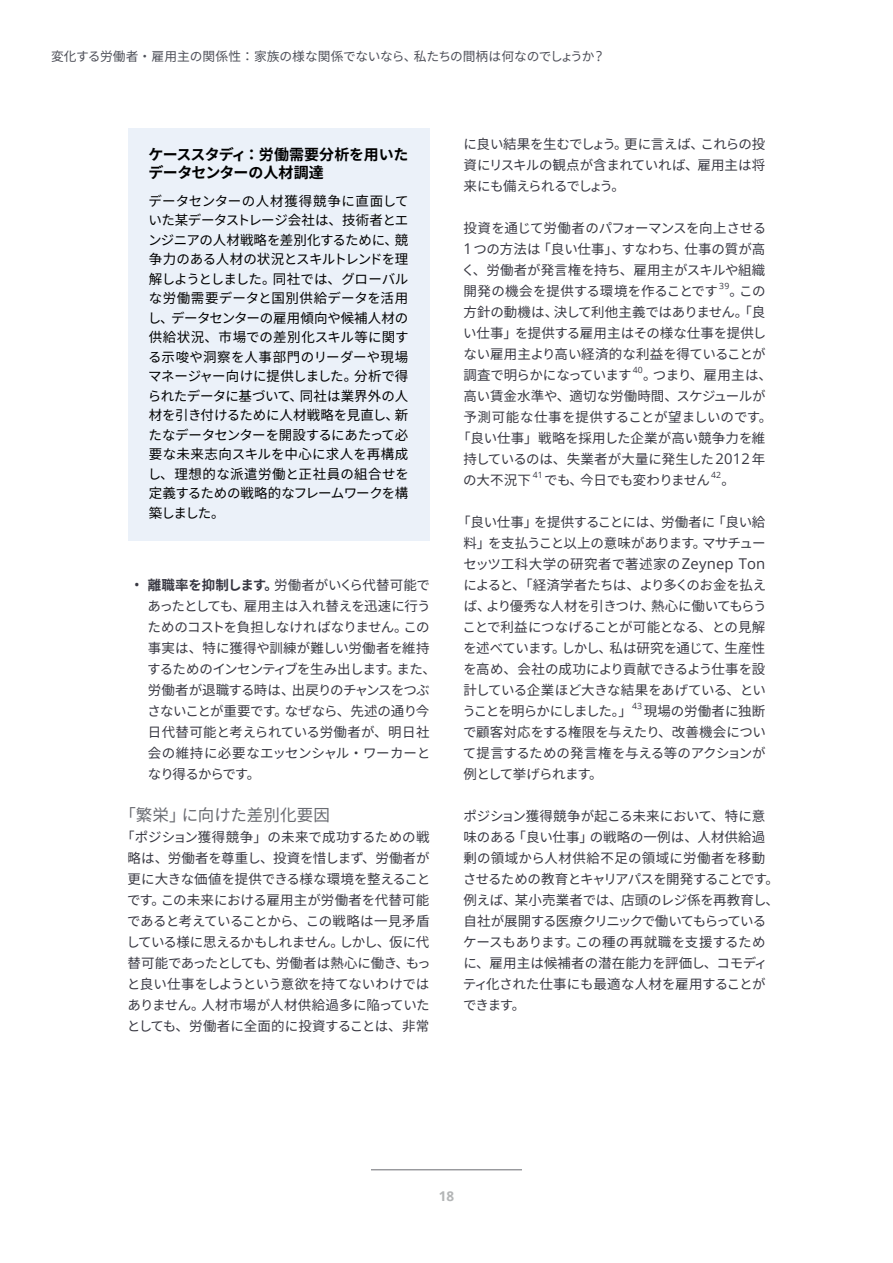
<style>
.page{position:relative;width:893px;height:1263px;background:#fff}
.page>*{position:absolute;margin:0;border:0;box-sizing:border-box;transform-origin:0 0}
.小見出し_R_11_CG6{font:16.5px "Noto Sans JP";letter-spacing:.01em;color:#696b71}
.コラムタイトル_B_10_12_Bk{font:700 15px/18px "Noto Sans JP";letter-spacing:-.025em;color:#000}
.本文_R_9_13_CG11{font:13.5px/21px "Noto Sans JP";letter-spacing:-.015em;color:#383842;text-align:justify}
.コラム本文_R_9_13_Bk{font:13.5px/19.5px "Noto Sans JP";letter-spacing:-.005em;color:#000;text-align:justify}
.本文_R_9_13_CG11-2{font:13.5px "Noto Sans JP";letter-spacing:-.035em;color:#383842}
.t1{font:700 13.5px "Open Sans";color:#b3b5b6}
.t2{font:12.75px "Noto Sans JP";letter-spacing:-.01em;color:#4e5059}
.本文_R_9_13_CG11-3{font:8.7px "Open Sans";letter-spacing:.01em;color:#383842}
.s1{font-family:"Open Sans";font-size:14.1px}
.s2{font-family:"Open Sans";font-size:14.85px}
.s3{font-weight:700}
</style>
<div class="page">
<hr style="left:371px;top:1169px;width:151px;height:1px;background:#696b71">
<div style="left:128px;top:128px;width:301px;height:412px;background:#ebf1f9"></div>
<p class="t2" style="left:51px;top:49px;width:552px">変化する労働者・雇用主の関係性：家族の様な関係でないなら、私たちの間柄は何なのでしょうか<span class="s1">?</span></p>
<p class="コラムタイトル_B_10_12_Bk" style="left:148px;top:146px;width:262px">ケーススタディ：労働需要分析を用いたデータセンターの人材調達</p>
<p class="コラム本文_R_9_13_Bk" style="left:148px;top:191px;width:263px">データセンターの人材獲得競争に直面していた某データストレージ会社は、技術者とエンジニアの人材戦略を差別化するために、競争力のある人材の状況とスキルトレンドを理解しようとしました。同社では、グローバルな労働需要データと国別供給データを活用し、データセンターの雇用傾向や候補人材の供給状況、市場での差別化スキル等に関する示唆や洞察を人事部門のリーダーや現場マネージャー向けに提供しました。分析で得られたデータに基づいて、同社は業界外の人材を引き付けるために人材戦略を見直し、新たなデータセンターを開設するにあたって必要な未来志向スキルを中心に求人を再構成し、理想的な派遣労働と正社員の組合せを定義するための戦略的なフレームワークを構築しました。</p>
<p class="本文_R_9_13_CG11" style="left:147px;top:574px;width:291px;text-align:left;text-indent:-13px"><span class="s2">•</span> <span class="s3">離職率を抑制します。</span>労働者がいくら代替可能であったとしても、雇用主は入れ替えを迅速に行うためのコストを負担しなければなりません。この事実は、特に獲得や訓練が難しい労働者を維持するためのインセンティブを生み出します。また、労働者が退職する時は、出戻りのチャンスをつぶさないことが重要です。なぜなら、先述の通り今日代替可能と考えられている労働者が、明日社会の維持に必要なエッセンシャル・ワーカーとなり得るからです。</p>
<p class="小見出し_R_11_CG6" style="left:120px;top:805px;width:212px">「繁栄」に向けた差別化要因</p>
<p class="本文_R_9_13_CG11" style="left:121px;top:826px;width:311px;text-align:center">「ポジション獲得競争」の未来で成功するための戦略は、労働者を尊重し、投資を惜しまず、労働者が更に大きな価値を提供できる様な環境を整えることです。この未来における雇用主が労働者を代替可能であると考えていることから、この戦略は一見矛盾している様に思えるかもしれません。しかし、仮に代替可能であったとしても、労働者は熱心に働き、もっと良い仕事をしようという意欲を持てないわけではありません。人材市場が人材供給過多に陥っていたとしても、労働者に全面的に投資することは、非常</p>
<p class="本文_R_9_13_CG11" style="left:463px;top:133px;width:304px">に良い結果を生むでしょう。更に言えば、これらの投資にリスキルの観点が含まれていれば、雇用主は将来にも備えられるでしょう。</p>
<p class="本文_R_9_13_CG11" style="left:462px;top:217px;width:306px">投資を通じて労働者のパフォーマンスを向上させる<span class="s2">1</span>つの方法は「良い仕事」、すなわち、仕事の質が高く、労働者が発言権を持ち、雇用主がスキルや組織開発の機会を提供する環境を作ることです</p>
<p class="本文_R_9_13_CG11-3" style="left:719px;top:280px;width:12px">39</p>
<p class="本文_R_9_13_CG11" style="left:463px;top:280px;width:305px;text-indent:266px">。この方針の動機は、決して利他主義ではありません。「良い仕事」を提供する雇用主はその様な仕事を提供しない雇用主より高い経済的な利益を得ていることが調査で明らかになっています</p>
<p class="本文_R_9_13_CG11-3" style="left:633px;top:364px;width:12px">40</p>
<p class="本文_R_9_13_CG11" style="left:643px;top:364px;width:131px">。つまり、雇用主は、</p>
<p class="本文_R_9_13_CG11" style="left:463px;top:385px;width:304px">高い賃金水準や、適切な労働時間、スケジュールが</p>
<p class="本文_R_9_13_CG11" style="left:463px;top:406px;width:310px">予測可能な仕事を提供することが望ましいのです。</p>
<p class="本文_R_9_13_CG11" style="left:457px;top:427px;width:310px">「良い仕事」戦略を採用した企業が高い競争力を維</p>
<p class="本文_R_9_13_CG11" style="left:463px;top:448px;width:303px">持しているのは、失業者が大量に発生した<span class="s2">2012</span>年</p>
<p class="本文_R_9_13_CG11" style="left:463px;top:469px;width:69px">の大不況下</p>
<p class="本文_R_9_13_CG11-3" style="left:533px;top:469px;width:11px">41</p>
<p class="本文_R_9_13_CG11-2" style="left:544px;top:472px;width:167px">でも、今日でも変わりません</p>
<p class="本文_R_9_13_CG11-3" style="left:711px;top:469px;width:11px">42</p>
<p class="本文_R_9_13_CG11" style="left:721px;top:469px;width:15px">。</p>
<p class="本文_R_9_13_CG11" style="left:462px;top:511px;width:306px;text-indent:-5px">「良い仕事」を提供することには、労働者に「良い給料」を支払うこと以上の意味があります。マサチューセッツ工科大学の研究者で著述家の<span class="s2">Zeynep Ton</span>によると、「経済学者たちは、より多くのお金を払えば、より優秀な人材を引きつけ、熱心に働いてもらうことで利益につなげることが可能となる、との見解を述べています。しかし、私は研究を通じて、生産性を高め、会社の成功により貢献できるよう仕事を設計している企業ほど大きな結果をあげている、ということを明らかにしました。」</p>
<p class="本文_R_9_13_CG11-3" style="left:632px;top:700px;width:11px">43</p>
<p class="本文_R_9_13_CG11" style="left:463px;top:700px;width:304px;text-indent:181px">現場の労働者に独断で顧客対応をする権限を与えたり、改善機会について提言するための発言権を与える等のアクションが例として挙げられます。</p>
<p class="本文_R_9_13_CG11" style="left:463px;top:805px;width:318px;text-align:left">ポジション獲得競争が起こる未来において、特に意味のある「良い仕事」の戦略の一例は、人材供給過剰の領域から人材供給不足の領域に労働者を移動させるための教育とキャリアパスを開発することです。例えば、某小売業者では、店頭のレジ係を再教育し、自社が展開する医療クリニックで働いてもらっているケースもあります。この種の再就職を支援するために、雇用主は候補者の潜在能力を評価し、コモディティ化された仕事にも最適な人材を雇用することができます。</p>
<p class="t1" style="left:439px;top:1186px;width:17px">18</p>
</div>
